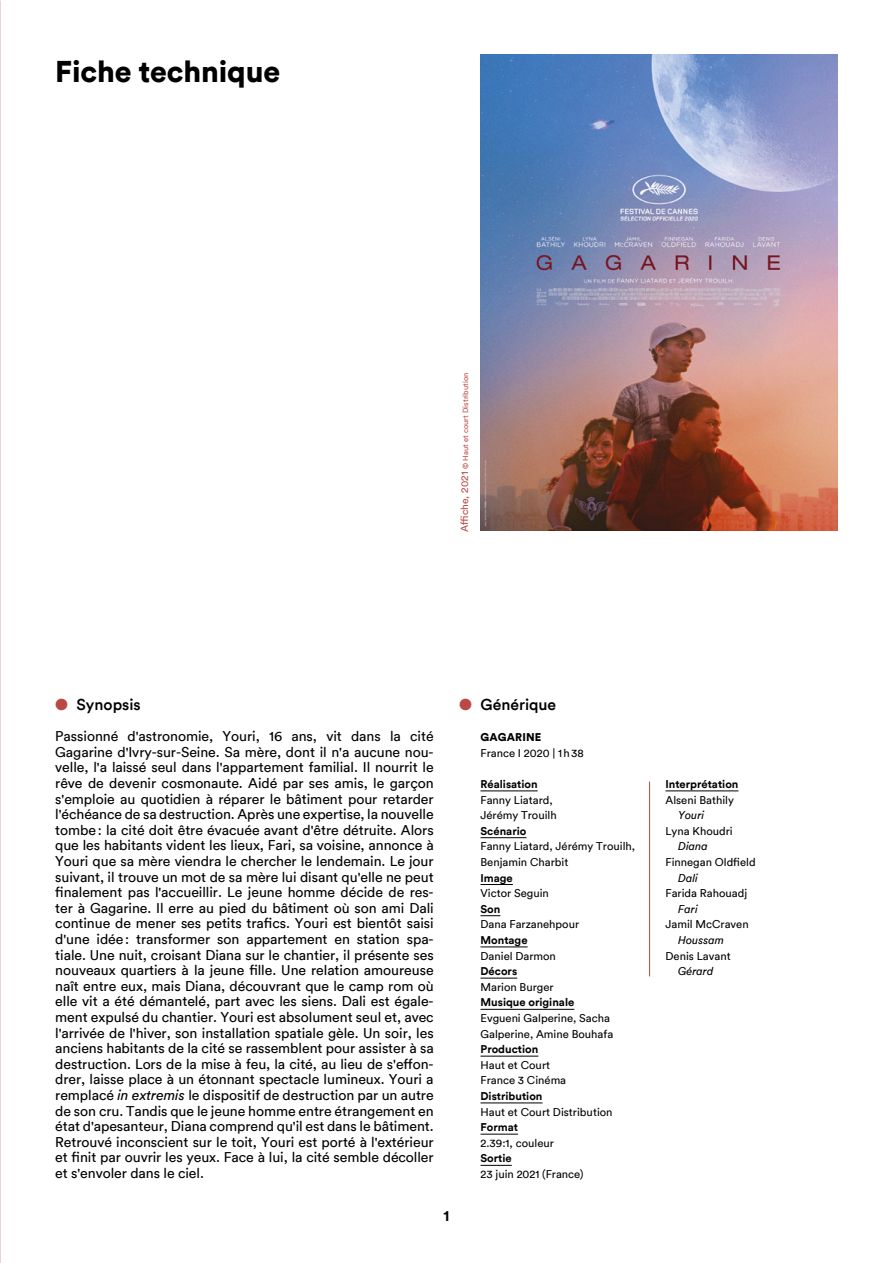
<style>
.page{position:relative;width:893px;height:1263px;background:#fff}
.page>*{position:absolute;margin:0;border:0;box-sizing:border-box;transform-origin:0 0}
.Titre_1{font:900 30px "Circular";letter-spacing:-.005em;color:#000}
.Titre_3{font:500 15.75px "Circular";color:#000}
.Generique_Texte{font:500 15.75px "Circular";color:#000}
.t1{font:700 15px "Circular";color:#000}
.Texte{font:14.1px/15.6px "Circular";letter-spacing:-.005em;color:#000;text-align:justify}
.Generique_Titre{font:11.25px/15.6px "Circular";color:#000}
.Generique_Titre-2{font:700 11.25px "Circular";color:#000}
.Generique_Texte-2{font:11.25px "Circular";color:#000}
.Generique_Texte-3{font:italic 11.25px "Circular";color:#000}
.Generique_Texte-4{font:900 11.25px "Circular";letter-spacing:.01em;color:#000}
.t2{font:7.5px "Circular";letter-spacing:.01em;color:#b94943}
.s1{font-size:10.2px}
.s2{color:#b94943}
.s3{font-style:italic}
</style>
<div class="page">
<img style="left:480px;top:55px;width:358px;height:476px">
<hr style="left:480px;top:790px;width:58px;height:1px;background:#000">
<hr style="left:480px;top:837px;width:46px;height:1px;background:#000">
<hr style="left:480px;top:884px;width:33px;height:1px;background:#000">
<svg style="left:480px;top:915px;width:20px;height:1px"></svg>
<hr style="left:480px;top:946px;width:48px;height:1px;background:#000">
<hr style="left:480px;top:978px;width:37px;height:1px;background:#000">
<hr style="left:480px;top:1009px;width:94px;height:1px;background:#000">
<hr style="left:480px;top:1056px;width:58px;height:1px;background:#000">
<hr style="left:480px;top:1102px;width:62px;height:1px;background:#000">
<hr style="left:480px;top:1134px;width:38px;height:1px;background:#000">
<hr style="left:480px;top:1165px;width:32px;height:1px;background:#000">
<hr style="left:665px;top:790px;width:73px;height:1px;background:#000">
<hr style="left:649px;top:782px;width:1px;height:194px;background:#b94943">
<p class="Titre_1" style="left:55px;top:50px;width:226px">Fiche technique</p>
<p class="t2" style="left:461px;top:532px;width:161px;rotate:-90deg"><span class="s1">Affiche, 2021</span> © Haut et court Distribution</p>
<p class="Generique_Texte" style="left:55px;top:694px;width:87px"><span class="s2">●</span> Synopsis</p>
<p class="Texte" style="left:55px;top:728px;width:380px">Passionné d'astronomie, Youri, 16 ans, vit dans la cité Gagarine d'Ivry-sur-Seine. Sa mère, dont il n'a aucune nou&shy;velle, l'a laissé seul dans l'appartement familial. Il nourrit le rêve de devenir cosmonaute. Aidé par ses amis, le garçon s'emploie au quotidien à réparer le bâtiment pour retarder l'échéance de sa destruction. Après une expertise, la nouvelle tombe: la cité doit être évacuée avant d'être détruite. Alors que les habitants vident les lieux, Fari, sa voisine, annonce à Youri que sa mère viendra le chercher le lendemain. Le jour suivant, il trouve un mot de sa mère lui disant qu'elle ne peut finalement pas l'accueillir. Le jeune homme décide de res&shy;ter à Gagarine. Il erre au pied du bâtiment où son ami Dali continue de mener ses petits trafics. Youri est bientôt saisi d'une idée: transformer son appartement en station spa&shy;tiale. Une nuit, croisant Diana sur le chantier, il présente ses nouveaux quartiers à la jeune fille. Une relation amoureuse naît entre eux, mais Diana, découvrant que le camp rom où elle vit a été démantelé, part avec les siens. Dali est égale&shy;ment expulsé du chantier. Youri est absolument seul et, avec l'arrivée de l'hiver, son installation spatiale gèle. Un soir, les anciens habitants de la cité se rassemblent pour assister à sa destruction. Lors de la mise à feu, la cité, au lieu de s'effon&shy;drer, laisse place à un étonnant spectacle lumineux. Youri a remplacé <span class="s3">in extremis</span> le dispositif de destruction par un autre de son cru. Tandis que le jeune homme entre étrangement en état d'apesanteur, Diana comprend qu'il est dans le bâtiment.<br>Retrouvé inconscient sur le toit, Youri est porté à l'extérieur et finit par ouvrir les yeux. Face à lui, la cité semble décoller et s'envoler dans le ciel.</p>
<p class="Titre_3" style="left:459px;top:694px;width:99px"><span class="s2">●</span> Générique</p>
<p class="Generique_Texte-4" style="left:480px;top:729px;width:62px">GAGARINE</p>
<p class="Generique_Texte-2" style="left:480px;top:745px;width:105px">France I 2020 | 1h38</p>
<p class="Generique_Titre-2" style="left:480px;top:776px;width:59px">Réalisation</p>
<p class="Generique_Titre" style="left:480px;top:791px;width:78px">Fanny Liatard,<br>Jérémy Trouilh</p>
<p class="Generique_Titre-2" style="left:480px;top:823px;width:47px">Scénario</p>
<p class="Generique_Titre" style="left:480px;top:838px;width:156px">Fanny Liatard, Jérémy Trouilh,<br>Benjamin Charbit</p>
<p class="Generique_Titre-2" style="left:480px;top:870px;width:34px">Image</p>
<p class="Generique_Titre" style="left:480px;top:885px;width:70px">Victor Seguin</p>
<p class="Generique_Titre-2" style="left:480px;top:901px;width:21px">Son</p>
<p class="Generique_Titre" style="left:480px;top:916px;width:100px">Dana Farzanehpour</p>
<p class="Generique_Titre-2" style="left:480px;top:932px;width:49px">Montage</p>
<p class="Generique_Titre" style="left:480px;top:947px;width:77px">Daniel Darmon</p>
<p class="Generique_Titre-2" style="left:480px;top:963px;width:38px">Décors</p>
<p class="Generique_Titre" style="left:480px;top:978px;width:75px">Marion Burger</p>
<p class="Generique_Titre-2" style="left:480px;top:995px;width:95px">Musique originale</p>
<p class="Generique_Titre" style="left:480px;top:1010px;width:134px">Evgueni Galperine, Sacha<br>Galperine, Amine Bouhafa</p>
<p class="Generique_Titre-2" style="left:480px;top:1041px;width:59px">Production</p>
<p class="Generique_Titre" style="left:480px;top:1056px;width:71px">Haut et Court</p>
<p class="Generique_Titre" style="left:480px;top:1072px;width:87px">France 3 Cinéma</p>
<p class="Generique_Titre-2" style="left:480px;top:1088px;width:64px">Distribution</p>
<p class="Generique_Titre" style="left:480px;top:1103px;width:134px">Haut et Court Distribution</p>
<p class="Generique_Titre-2" style="left:480px;top:1119px;width:39px">Format</p>
<p class="Generique_Titre" style="left:480px;top:1134px;width:75px">2.39:1, couleur</p>
<p class="Generique_Titre-2" style="left:480px;top:1151px;width:33px">Sortie</p>
<p class="Generique_Titre" style="left:480px;top:1166px;width:105px">23 juin 2021 (France)</p>
<p class="t1" style="left:443px;top:1205px;width:7px">1</p>
<p class="Generique_Titre-2" style="left:665px;top:776px;width:74px">Interprétation</p>
<p class="Generique_Texte-2" style="left:665px;top:792px;width:70px">Alseni Bathily</p>
<p class="Generique_Texte-3" style="left:678px;top:808px;width:28px">Youri</p>
<p class="Generique_Texte-2" style="left:665px;top:823px;width:69px">Lyna Khoudri</p>
<p class="Generique_Texte-3" style="left:678px;top:839px;width:31px">Diana</p>
<p class="Generique_Texte-2" style="left:665px;top:854px;width:92px">Finnegan Oldfield</p>
<p class="Generique_Texte-3" style="left:678px;top:870px;width:21px">Dali</p>
<p class="Generique_Texte-2" style="left:665px;top:886px;width:83px">Farida Rahouadj</p>
<p class="Generique_Texte-3" style="left:678px;top:901px;width:21px">Fari</p>
<p class="Generique_Texte-2" style="left:665px;top:917px;width:85px">Jamil McCraven</p>
<p class="Generique_Texte-3" style="left:678px;top:932px;width:47px">Houssam</p>
<p class="Generique_Texte-2" style="left:665px;top:948px;width:67px">Denis Lavant</p>
<p class="Generique_Texte-3" style="left:678px;top:964px;width:37px">Gérard</p>
</div>
